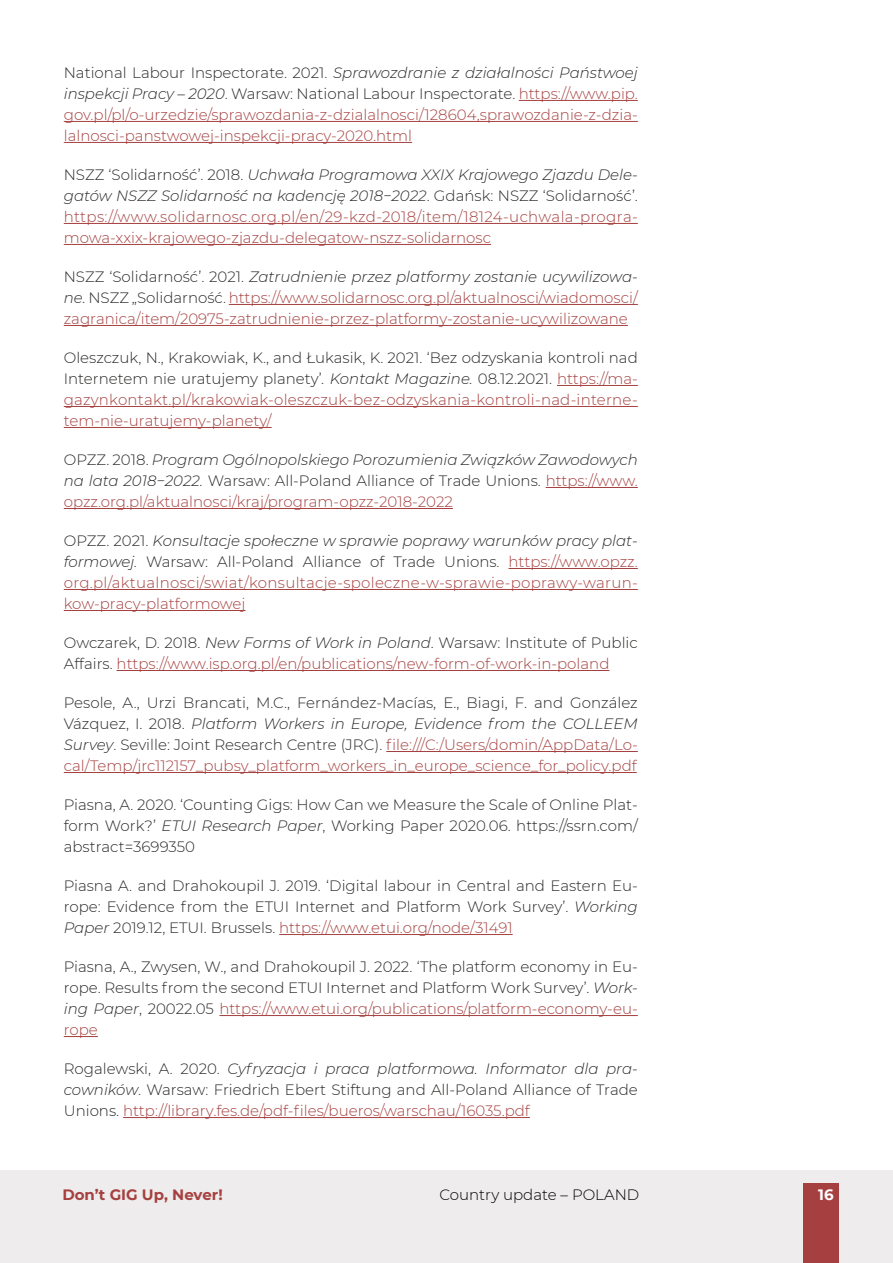
<style>
.page{position:relative;width:893px;height:1263px;background:#fff}
.page>*{position:absolute;margin:0;border:0;box-sizing:border-box;transform-origin:0 0}
.t1{font:300 15px/21px "Montserrat";color:#282827;text-align:justify}
.t2{font:300 15px/21px "Montserrat";color:#a64040;text-align:justify}
.t3{font:italic 300 15px/21px "Montserrat";color:#282827;text-align:justify}
.t4{font:300 15px "Montserrat";color:#000}
.t5{font:700 15px "Montserrat";color:#a64040}
.t6{font:700 15px "Montserrat";color:#fff}
.s1{color:#282827}
.s2{font-style:italic;color:#282827}
.s3{font-style:italic}
.s4{color:#a64040}
.s5{font-style:normal}
.s6{font-style:normal;color:#a64040}
</style>
<div class="page">
<div style="left:0;top:1170px;width:893px;height:93px;background:#eeecec"></div>
<div style="left:804px;top:1183px;width:35px;height:80px;background:#a64040"></div>
<hr style="left:519px;top:100px;width:119px;height:1px;background:#a64040">
<hr style="left:64px;top:121px;width:574px;height:1px;background:#a64040">
<hr style="left:64px;top:142px;width:348px;height:1px;background:#a64040">
<hr style="left:64px;top:223px;width:574px;height:1px;background:#a64040">
<hr style="left:64px;top:244px;width:427px;height:1px;background:#a64040">
<hr style="left:229px;top:304px;width:409px;height:1px;background:#a64040">
<hr style="left:64px;top:325px;width:564px;height:1px;background:#a64040">
<hr style="left:557px;top:385px;width:81px;height:1px;background:#a64040">
<hr style="left:64px;top:406px;width:574px;height:1px;background:#a64040">
<hr style="left:64px;top:427px;width:208px;height:1px;background:#a64040">
<hr style="left:546px;top:487px;width:92px;height:1px;background:#a64040">
<hr style="left:64px;top:508px;width:389px;height:1px;background:#a64040">
<hr style="left:508px;top:568px;width:130px;height:1px;background:#a64040">
<hr style="left:64px;top:589px;width:574px;height:1px;background:#a64040">
<hr style="left:64px;top:610px;width:181px;height:1px;background:#a64040">
<hr style="left:117px;top:670px;width:492px;height:1px;background:#a64040">
<hr style="left:386px;top:751px;width:252px;height:1px;background:#a64040">
<hr style="left:64px;top:772px;width:573px;height:1px;background:#a64040">
<hr style="left:279px;top:934px;width:234px;height:1px;background:#a64040">
<hr style="left:219px;top:1015px;width:419px;height:1px;background:#a64040">
<hr style="left:64px;top:1036px;width:34px;height:1px;background:#a64040">
<hr style="left:123px;top:1117px;width:407px;height:1px;background:#a64040">
<p class="t2" style="left:64px;top:62px;width:576px"><span class="s1">National Labour Inspectorate. 2021.</span> <span class="s2">Sprawozdranie z działalności Państwoej inspekcji Pracy – 2020</span><span class="s1">. Warsaw: National Labour Inspectorate.</span> https://www.pip. gov.pl/pl/o-urzedzie/sprawozdania-z-dzialalnosci/128604,sprawozdanie-z-dzia&shy;lalnosci-panstwowej-inspekcji-pracy-2020.html</p>
<p class="t2" style="left:64px;top:164px;width:576px"><span class="s1">NSZZ ‘Solidarność’. 2018.</span> <span class="s2">Uchwała Programowa XXIX Krajowego Zjazdu Dele&shy;gatów NSZZ Solidarność na kadencję 2018−2022</span><span class="s1">. Gdańsk: NSZZ ‘Solidarność’. </span>https://www.solidarnosc.org.pl/en/29-kzd-2018/item/18124-uchwala-progra&shy;mowa-xxix-krajowego-zjazdu-delegatow-nszz-solidarnosc</p>
<p class="t2" style="left:64px;top:266px;width:576px"><span class="s1">NSZZ ‘Solidarność’. 2021.</span> <span class="s2">Zatrudnienie przez platformy zostanie ucywilizowa&shy;ne.</span> <span class="s1">NSZZ „Solidarność.</span> https://www.solidarnosc.org.pl/aktualnosci/wiadomosci/ zagranica/item/20975-zatrudnienie-przez-platformy-zostanie-ucywilizowane</p>
<p class="t1" style="left:64px;top:347px;width:576px">Oleszczuk, N., Krakowiak, K., and Łukasik, K. 2021. ‘Bez odzyskania kontroli nad Internetem nie uratujemy planety’<span class="s3">. Kontakt Magazine.</span> 08.12.2021. <span class="s4">https://ma&shy;gazynkontakt.pl/krakowiak-oleszczuk-bez-odzyskania-kontroli-nad-interne&shy;tem-nie-uratujemy-planety/</span></p>
<p class="t3" style="left:64px;top:449px;width:576px"><span class="s5">OPZZ. 2018.</span> Program Ogólnopolskiego Porozumienia Związków Zawodowych na lata 2018−2022. <span class="s5">Warsaw: All-Poland Alliance of Trade Unions.</span> <span class="s6">https://www. opzz.org.pl/aktualnosci/kraj/program-opzz-2018-2022</span></p>
<p class="t2" style="left:64px;top:530px;width:576px"><span class="s1">OPZZ. 2021.</span> <span class="s2">Konsultacje społeczne w sprawie poprawy warunków pracy plat&shy;formowej.</span> <span class="s1">Warsaw: All-Poland Alliance of Trade Unions.</span> https://www.opzz. org.pl/aktualnosci/swiat/konsultacje-spoleczne-w-sprawie-poprawy-warun&shy;kow-pracy-platformowej</p>
<p class="t2" style="left:64px;top:632px;width:576px"><span class="s1">Owczarek, D. 2018.</span> <span class="s2">New Forms of Work in Poland</span><span class="s1">. Warsaw: Institute of Public<br>Affairs.</span> https://www.isp.org.pl/en/publications/new-form-of-work-in-poland</p>
<p class="t1" style="left:64px;top:692px;width:576px">Pesole, A., Urzi Brancati, M.C., Fernández-Macías, E., Biagi, F. and González Vázquez, I. 2018. <span class="s3">Platform Workers in Europe, Evidence from the COLLEEM Survey</span>. Seville: Joint Research Centre (JRC). <span class="s4">file:///C:/Users/domin/AppData/Lo&shy;cal/Temp/jrc112157_pubsy_platform_workers_in_europe_science_for_policy.pdf</span></p>
<p class="t1" style="left:64px;top:794px;width:576px">Piasna, A. 2020. ‘Counting Gigs: How Can we Measure the Scale of Online Plat&shy;form Work?’ <span class="s3">ETUI Research Paper</span>, Working Paper 2020.06. https://ssrn.com/ abstract=3699350</p>
<p class="t1" style="left:64px;top:875px;width:576px">Piasna A. and Drahokoupil J. 2019. ‘Digital labour in Central and Eastern Eu&shy;rope: Evidence from the ETUI Internet and Platform Work Survey’. <span class="s3">Working Paper</span> 2019.12, ETUI. Brussels. <span class="s4">https://www.etui.org/node/31491</span></p>
<p class="t1" style="left:64px;top:956px;width:576px">Piasna, A., Zwysen, W., and Drahokoupil J. 2022. ‘The platform economy in Eu&shy;rope. Results from the second ETUI Internet and Platform Work Survey’. <span class="s3">Work&shy;ing Paper</span>, 20022.05 <span class="s4">https://www.etui.org/publications/platform-economy-eu&shy;rope</span></p>
<p class="t1" style="left:64px;top:1058px;width:576px">Rogalewski, A. 2020. <span class="s3">Cyfryzacja i praca platformowa. Informator dla pra&shy;cowników</span>. Warsaw: Friedrich Ebert Stiftung and All-Poland Alliance of Trade Unions. <span class="s4">http://library.fes.de/pdf-files/bueros/warschau/16035.pdf</span></p>
<p class="t5" style="left:62px;top:1184px;width:162px">Don’t GIG Up, Never!</p>
<p class="t4" style="left:439px;top:1185px;width:201px">Country update – POLAND</p>
<p class="t6" style="left:818px;top:1183px;width:17px">16</p>
</div>
